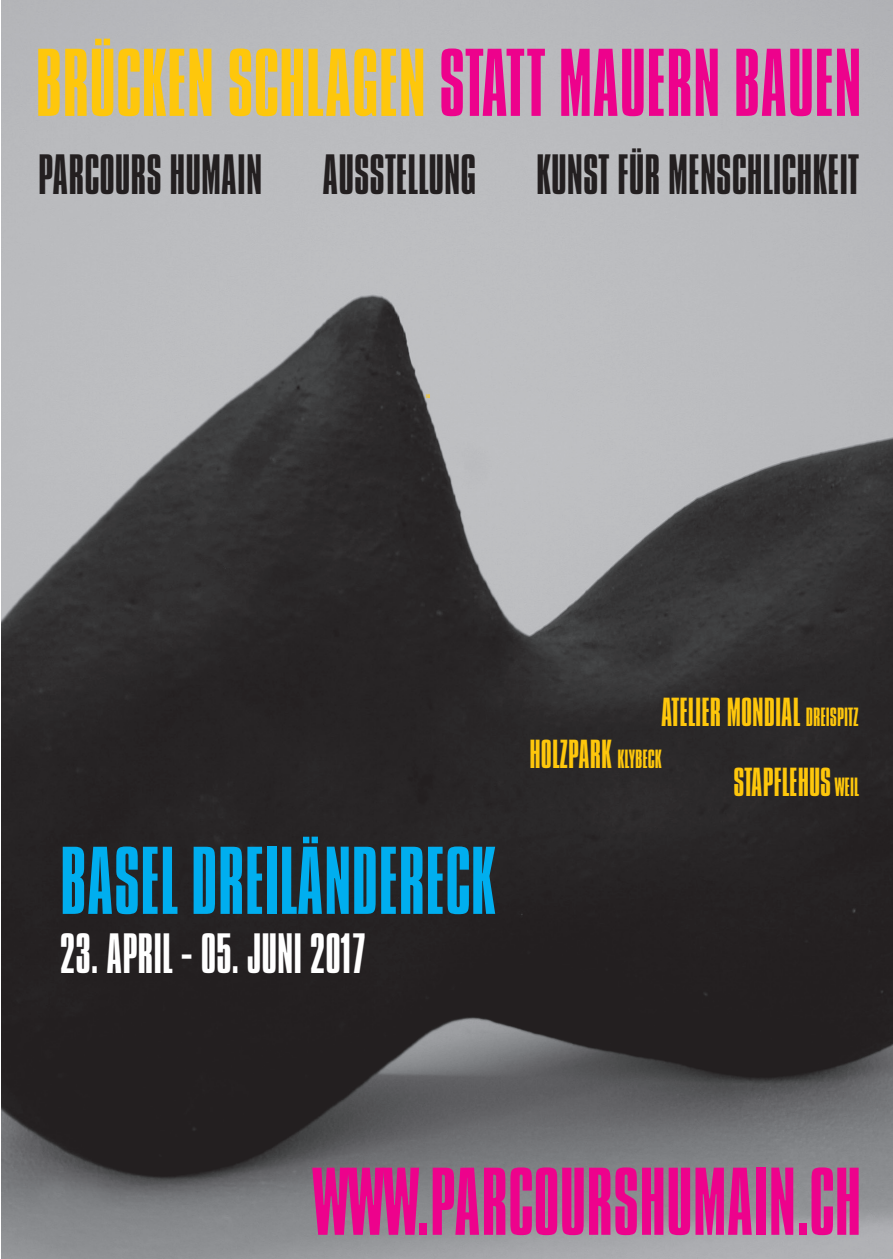
<style>
.page{position:relative;width:893px;height:1259px;background:#fff}
.page>*{position:absolute;margin:0;border:0;box-sizing:border-box;transform-origin:0 0}
.t1{font:300 82.8px "Compacta BT";color:#ed028c}
.t2{font:300 82.8px "Compacta BT";color:#00aeef}
.t3{font:300 48.9px "Compacta BT";color:#231f20}
.t4{font:300 48.9px "Compacta BT";color:#fff}
.t5{font:300 34.8px/42px "Compacta BT";color:#fec70c}
.t6{font:300 4.5px "Compacta BT";color:#fec70c}
.s1{color:#fec70c}
.s2{font-size:22.8px}
</style>
<div class="page">
<img style="left:1px;top:0;width:892px;height:1259px">
<p class="t1" style="left:35px;top:36px;width:828px"><span class="s1">BRÜCKEN SCHLAGEN</span> STATT MAUERN BAUEN</p>
<p class="t3" style="left:38px;top:147px;width:822px">PARCOURS HUMAIN AUSSTELLUNG KUNST FÜR MENSCHLICHKEIT</p>
<p class="t6" style="left:426px;top:393px;width:5px">EGS</p>
<p class="t2" style="left:60px;top:834px;width:438px">BASEL DREILÄNDERECK</p>
<p class="t4" style="left:60px;top:925px;width:308px">23. APRIL - 05. JUNI 2017</p>
<p class="t5" style="left:530px;top:692px;width:331px;text-indent:131px">ATELIER MONDIAL <span class="s2">DREISPITZ<br></span>HOLZPARK <span class="s2">KLYBECK</span></p>
<p class="t5" style="left:733px;top:762px;width:127px">STAPFLEHUS <span class="s2">WEIL</span></p>
<p class="t1" style="left:313px;top:1155px;width:550px">WWW.PARCOURSHUMAIN.CH</p>
</div>
